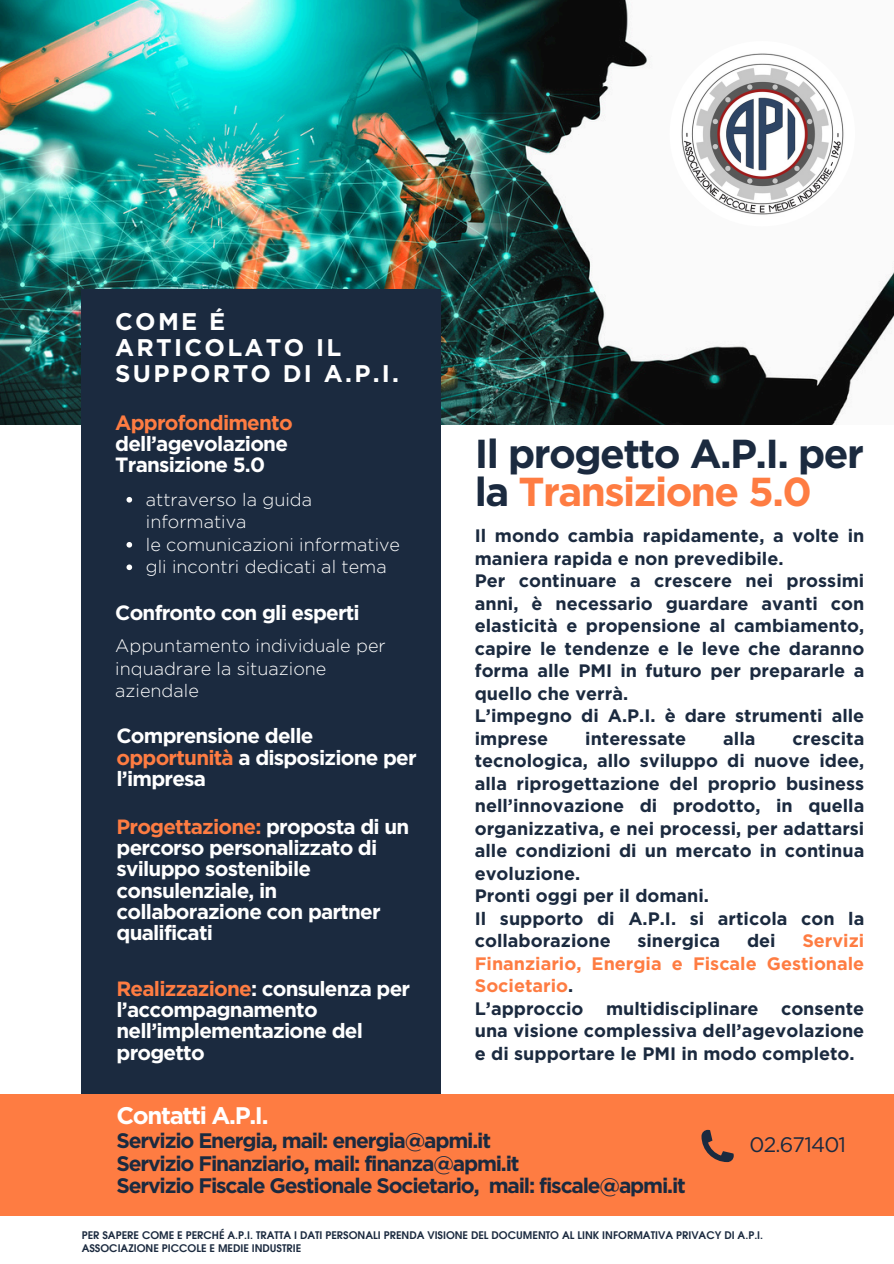
<style>
.page{position:relative;width:894px;height:1264px;background:#fff}
.page>*{position:absolute;margin:0;border:0;box-sizing:border-box;transform-origin:0 0}
.t1{font:700 40.35px/38.2px "Gotham";letter-spacing:-.04em;color:#1b2a3f}
.t2{font:700 24px/25.8px "Gotham";letter-spacing:.095em;color:#fff}
.t3{font:700 24px "Gotham";letter-spacing:-.055em;color:#fff}
.t4{font:700 21px/22.5px "Gotham";letter-spacing:-.055em;color:#1b2a3f}
.t5{font:21px "Gotham";letter-spacing:-.04em;color:#1b2a3f}
.t6{font:700 20.55px/21.3px "Gotham";letter-spacing:-.04em;color:#fff}
.t7{font:700 18px/22.5px "Gotham";color:#1b2a3f}
.t8{font:300 18px/22.5px "Gotham";color:#fff}
.t9{font:700 10.5px "Evolventa";color:#1b2a3f}
.s1{color:#fe7c42}
</style>
<div class="page">
<img style="left:0;top:0;width:893px;height:425px">
<div style="left:82px;top:289px;width:359px;height:804px;background:#1b2a3f"></div>
<div style="left:0;top:1094px;width:893px;height:121px;background:#fe7c42"></div>
<img style="left:669px;top:41px;width:185px;height:185px;border-radius:50%">
<svg style="left:126px;top:497px;width:6px;height:5px"></svg>
<svg style="left:126px;top:542px;width:6px;height:5px"></svg>
<svg style="left:126px;top:564px;width:6px;height:6px"></svg>
<svg style="left:701px;top:1129px;width:32px;height:33px"></svg>
<h3 class="t2" style="left:115px;top:309px;width:285px">COME É<br>ARTICOLATO IL<br>SUPPORTO DI A.P.I.</h3>
<p class="t6" style="left:115px;top:411px;width:179px"><span class="s1">Approfondimento </span>dell’agevolazione<br>Transizione 5.0</p>
<p class="t8" style="left:146px;top:488px;width:168px">attraverso la guida informativa</p>
<p class="t8" style="left:146px;top:533px;width:256px">le comunicazioni informative</p>
<h3 class="t8" style="left:146px;top:555px;width:242px">gli incontri dedicati al tema</h3>
<h1 class="t6" style="left:115px;top:601px;width:246px">Confronto con gli esperti</h1>
<h6 class="t8" style="left:115px;top:634px;width:272px">Appuntamento individuale per inquadrare la situazione aziendale</h6>
<h5 class="t6" style="left:116px;top:725px;width:302px">Comprensione delle <span class="s1">opportunità</span> a disposizione per l’impresa</h5>
<p class="t6" style="left:116px;top:815px;width:294px"><span class="s1">Progettazione:</span> proposta di un percorso personalizzato di sviluppo sostenibile consulenziale, in collaborazione con partner qualificati</p>
<h4 class="t6" style="left:116px;top:977px;width:295px"><span class="s1">Realizzazione</span>: consulenza per l’accompagnamento nell’implementazione del progetto</h4>
<h2 class="t1" style="left:474px;top:434px;width:390px">Il progetto A.P.I. per la <span class="s1">Transizione 5.0</span></h2>
<h3 class="t7" style="left:474px;top:524px;width:391px">Il mondo cambia rapidamente, a volte in maniera rapida e non prevedibile.<br>Per continuare a crescere nei prossimi anni, è necessario guardare avanti con elasticità e propensione al cambiamento, capire le tendenze e le leve che daranno forma alle PMI in futuro per prepararle a quello che verrà.<br>L’impegno di A.P.I. è dare strumenti alle imprese</h3>
<h3 class="t7" style="left:474px;top:727px;width:391px;text-indent:318px">crescita tecnologica, allo sviluppo di nuove idee, alla riprogettazione del proprio business nell’innovazione di prodotto, in quella organizzativa, e nei processi, per adattarsi alle condizioni di un mercato in continua evoluzione.<br>Pronti oggi per il domani.<br>Il supporto di A.P.I. si articola con la collaborazione</h3>
<h3 class="t7" style="left:585px;top:727px;width:102px">interessate</h3>
<h3 class="t7" style="left:723px;top:727px;width:34px">alla</h3>
<h3 class="t7" style="left:474px;top:929px;width:391px;text-indent:327px"><span class="s1">Servizi<br>Finanziario, Energia e Fiscale Gestionale<br>Societario</span>.<br>L’approccio multidisciplinare consente una visione complessiva dell’agevolazione e di supportare le PMI in modo completo.</h3>
<h3 class="t7" style="left:637px;top:929px;width:84px">sinergica</h3>
<h3 class="t7" style="left:746px;top:929px;width:30px">dei</h3>
<h3 class="t3" style="left:116px;top:1101px;width:153px">Contatti A.P.I.</h3>
<h3 class="t4" style="left:116px;top:1129px;width:570px">Servizio Energia, mail: energia@apmi.it<br>Servizio Finanziario, mail: finanza@apmi.it<br>Servizio Fiscale Gestionale Societario, mail: fiscale@apmi.it</h3>
<h3 class="t5" style="left:749px;top:1131px;width:98px">02.671401</h3>
<h3 class="t9" style="left:82px;top:1230px;width:682px">PER SAPERE COME E PERCHÉ A.P.I. TRATTA I DATI PERSONALI PRENDA VISIONE DEL DOCUMENTO AL LINK INFORMATIVA PRIVACY DI A.P.I.</h3>
<p class="t9" style="left:82px;top:1243px;width:221px">ASSOCIAZIONE PICCOLE E MEDIE INDUSTRIE</p>
</div>
